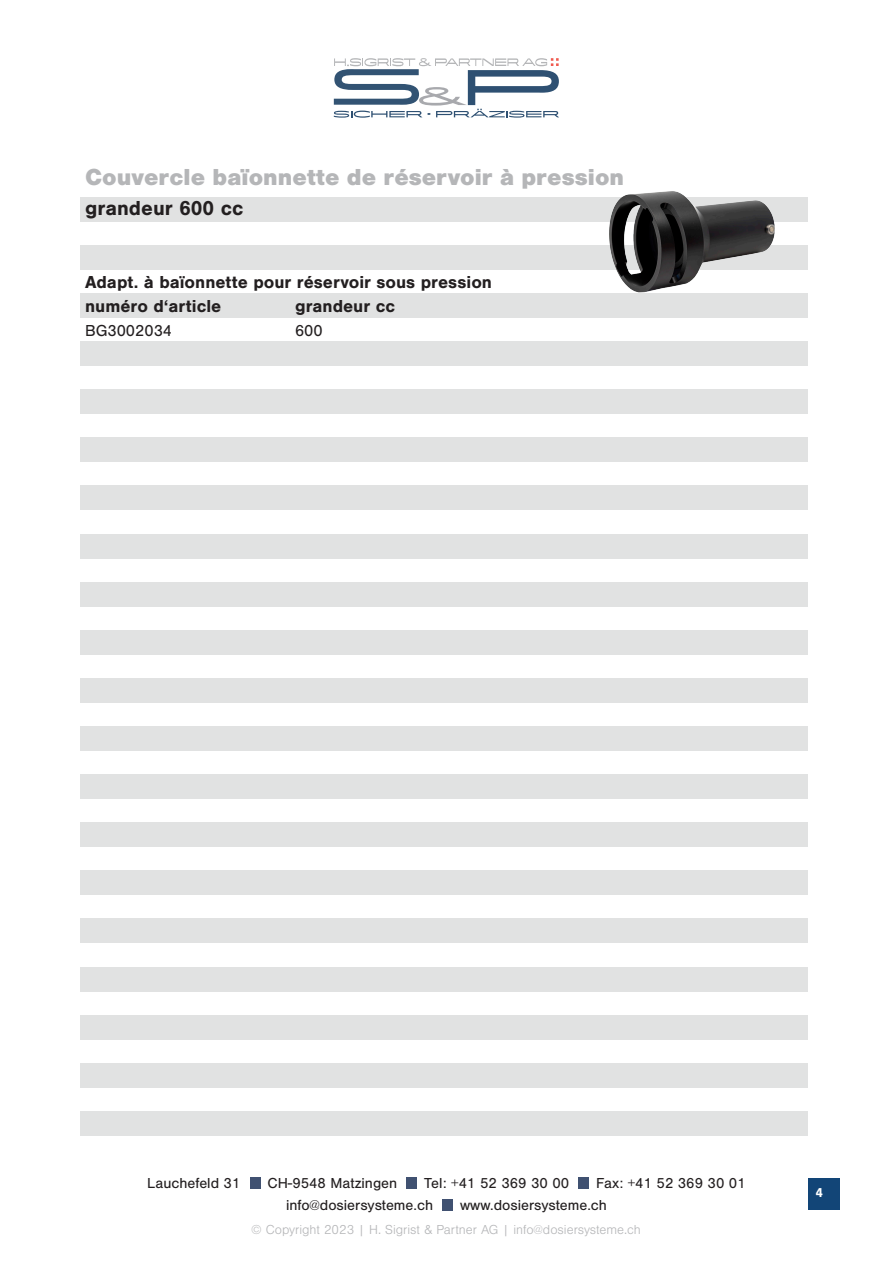
<style>
.page{position:relative;width:893px;height:1263px;background:#fff}
.page>*{position:absolute;margin:0;border:0;box-sizing:border-box;transform-origin:0 0}
.Titel_hell{font:900 24px "Nimbus San";color:#b5b6b8}
.t1{font:700 21px "Nimbus San";color:#231f20}
.t2{font:700 18px "Nimbus San";color:#231f20}
.t3{font:16.5px "Nimbus San";color:#231f20}
.t4{font:15px "Nimbus San";color:#231f20}
.t5{font:300 13.5px "Nimbus San";color:#b5b6b8}
.t6{font:700 13.5px "Nimbus San";color:#fff}
</style>
<div class="page">
<div style="left:808px;top:1178px;width:31px;height:31px;background:#124577"></div>
<div style="left:250px;top:1178px;width:10px;height:11px;background:#405171"></div>
<div style="left:406px;top:1178px;width:11px;height:11px;background:#405171"></div>
<div style="left:442px;top:1199px;width:11px;height:11px;background:#405171"></div>
<div style="left:578px;top:1178px;width:10px;height:11px;background:#405171"></div>
<svg style="left:334px;top:58px;width:225px;height:60px"></svg>
<div style="left:81px;top:293px;width:727px;height:24px;background:#e1e2e2"></div>
<div style="left:81px;top:197px;width:727px;height:24px;background:#e1e2e2"></div>
<div style="left:81px;top:341px;width:727px;height:25px;background:#e1e2e2"></div>
<div style="left:81px;top:245px;width:727px;height:24px;background:#e1e2e2"></div>
<div style="left:81px;top:390px;width:727px;height:24px;background:#e1e2e2"></div>
<div style="left:81px;top:438px;width:727px;height:24px;background:#e1e2e2"></div>
<div style="left:81px;top:486px;width:727px;height:24px;background:#e1e2e2"></div>
<div style="left:81px;top:534px;width:727px;height:24px;background:#e1e2e2"></div>
<div style="left:81px;top:582px;width:727px;height:24px;background:#e1e2e2"></div>
<div style="left:81px;top:630px;width:727px;height:24px;background:#e1e2e2"></div>
<div style="left:81px;top:678px;width:727px;height:24px;background:#e1e2e2"></div>
<div style="left:81px;top:726px;width:727px;height:24px;background:#e1e2e2"></div>
<div style="left:81px;top:774px;width:727px;height:25px;background:#e1e2e2"></div>
<div style="left:81px;top:823px;width:727px;height:24px;background:#e1e2e2"></div>
<div style="left:81px;top:871px;width:727px;height:24px;background:#e1e2e2"></div>
<div style="left:81px;top:919px;width:727px;height:24px;background:#e1e2e2"></div>
<div style="left:81px;top:967px;width:727px;height:24px;background:#e1e2e2"></div>
<div style="left:81px;top:1015px;width:727px;height:24px;background:#e1e2e2"></div>
<div style="left:81px;top:1063px;width:727px;height:24px;background:#e1e2e2"></div>
<div style="left:81px;top:1111px;width:727px;height:24px;background:#e1e2e2"></div>
<img style="left:603px;top:191px;width:176px;height:102px">
<p class="Titel_hell" style="left:85px;top:163px;width:541px">Couvercle baïonnette de réservoir à pression</p>
<p class="t1" style="left:85px;top:196px;width:160px">grandeur 600 cc</p>
<p class="t2" style="left:85px;top:272px;width:409px">Adapt. à baïonnette pour réservoir sous pression</p>
<p class="t2" style="left:85px;top:296px;width:138px">numéro d‘article</p>
<p class="t2" style="left:295px;top:296px;width:101px">grandeur cc</p>
<p class="t3" style="left:85px;top:322px;width:89px">BG3002034</p>
<p class="t3" style="left:295px;top:322px;width:29px">600</p>
<p class="t4" style="left:147px;top:1175px;width:95px">Lauchefeld 31</p>
<p class="t4" style="left:267px;top:1175px;width:131px">CH-9548 Matzingen</p>
<p class="t4" style="left:424px;top:1175px;width:146px">Tel: +41 52 369 30 00</p>
<p class="t4" style="left:596px;top:1175px;width:151px">Fax: +41 52 369 30 01</p>
<p class="t4" style="left:286px;top:1196px;width:149px">info@dosiersysteme.ch</p>
<p class="t4" style="left:460px;top:1196px;width:148px">www.dosiersysteme.ch</p>
<p class="t5" style="left:251px;top:1222px;width:391px">© Copyright 2023 | H. Sigrist &amp; Partner AG | info@dosiersysteme.ch</p>
<p class="t6" style="left:815px;top:1184px;width:9px">4</p>
</div>
